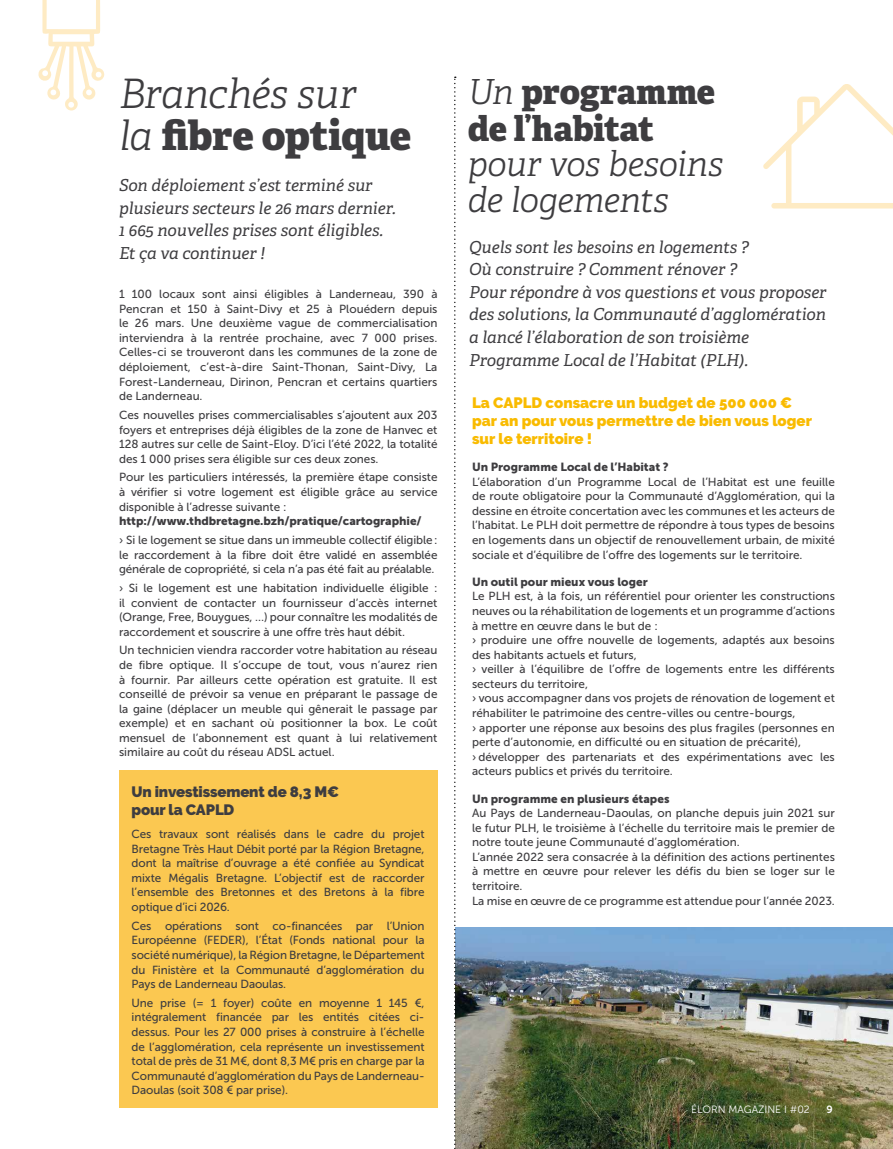
<style>
.page{position:relative;width:893px;height:1149px;background:#fff}
.page>*{position:absolute;margin:0;border:0;box-sizing:border-box;transform-origin:0 0}
.t1{font:italic 300 40.5px/42px "Adelle";letter-spacing:-.01em;color:#3e3d40}
.t2{font:italic 300 34.5px/36px "Adelle";letter-spacing:-.005em;color:#3e3d40}
.t3{font:800 34.5px/37.5px "Adelle";letter-spacing:-.01em;color:#3e3d40}
.t4{font:italic 16.5px/22.5px "Adelle";color:#3e3d40}
.t5{font:900 15px/18px "Raleway";color:#f9bb00}
.t6{font:900 15px/18px "Raleway";letter-spacing:-.01em;color:#3e3d40}
.t7{font:11.7px/14.5px "Museo Sans 500";color:#3e3d40;text-align:justify}
.t8{font:11.7px "Museo Sans 900";color:#3e3d40}
.t9{font:10.5px "Museo Sans 300";color:#fff}
.t10{font:10.5px "Museo Sans 700";color:#fff}
.s1{font-weight:800;font-style:normal}
.s2{font-weight:300;font-style:italic}
</style>
<div class="page">
<img style="left:456px;top:927px;width:437px;height:221px">
<svg style="left:38px;top:0;width:67px;height:110px"></svg>
<div style="left:119px;top:770px;width:318px;height:337px;background:#fbc851"></div>
<svg style="left:454px;top:77px;width:2px;height:1072px"></svg>
<svg style="left:763px;top:84px;width:130px;height:124px"></svg>
<h1 class="t1" style="left:119px;top:73px;width:294px">Branchés sur<br>la <span class="s1">fibre optique</span></h1>
<h3 class="t4" style="left:119px;top:174px;width:278px">Son déploiement s’est terminé sur plusieurs secteurs le 26 mars dernier.<br>1 665 nouvelles prises sont éligibles.<br>Et ça va continuer !</h3>
<p class="t7" style="left:119px;top:287px;width:320px">1 100 locaux sont ainsi éligibles à Landerneau, 390 à Pencran et 150 à Saint-Divy et 25 à Plouédern depuis le 26 mars. Une deuxième vague de commercialisation interviendra à la rentrée prochaine, avec 7 000 prises.<br>Celles-ci se trouveront dans les communes de la zone de déploiement, c’est-à-dire Saint-Thonan, Saint-Divy, La Forest-Landerneau, Dirinon, Pencran et certains quartiers de Landerneau.</p>
<p class="t7" style="left:119px;top:407px;width:320px">Ces nouvelles prises commercialisables s’ajoutent aux 203 foyers et entreprises déjà éligibles de la zone de Hanvec et 128 autres sur celle de Saint-Eloy. D’ici l’été 2022, la totalité des 1 000 prises sera éligible sur ces deux zones.</p>
<p class="t7" style="left:119px;top:470px;width:320px">Pour les particuliers intéressés, la première étape consiste à vérifier si votre logement est éligible grâce au service disponible à l’adresse suivante :</p>
<p class="t8" style="left:119px;top:514px;width:304px">http://www.thdbretagne.bzh/pratique/cartographie/</p>
<p class="t7" style="left:119px;top:532px;width:320px">› Si le logement se situe dans un immeuble collectif éligible : le raccordement à la fibre doit être validé en assemblée générale de copropriété, si cela n’a pas été fait au préalable.</p>
<p class="t7" style="left:119px;top:580px;width:320px">› Si le logement est une habitation individuelle éligible : il convient de contacter un fournisseur d’accès internet (Orange, Free, Bouygues, …) pour connaître les modalités de raccordement et souscrire à une offre très haut débit.</p>
<p class="t7" style="left:119px;top:643px;width:320px">Un technicien viendra raccorder votre habitation au réseau de fibre optique. Il s’occupe de tout, vous n’aurez rien à fournir. Par ailleurs cette opération est gratuite. Il est conseillé de prévoir sa venue en préparant le passage de la gaine (déplacer un meuble qui gênerait le passage par exemple) et en sachant où positionner la box. Le coût mensuel de l’abonnement est quant à lui relativement similaire au coût du réseau ADSL actuel.</p>
<p class="t6" style="left:132px;top:782px;width:209px">Un investissement de 8,3 M€ pour la CAPLD</p>
<p class="t7" style="left:132px;top:826px;width:294px">Ces travaux sont réalisés dans le cadre du projet Bretagne Très Haut Débit porté par la Région Bretagne, dont la maîtrise d’ouvrage a été confiée au Syndicat mixte Mégalis Bretagne. L’objectif est de raccorder l’ensemble des Bretonnes et des Bretons à la fibre optique d’ici 2026.</p>
<p class="t7" style="left:132px;top:918px;width:294px">Ces opérations sont co-financées par l’Union Européenne (FEDER), l’État (Fonds national pour la société numérique), la Région Bretagne, le Département du Finistère et la Communauté d’agglomération du Pays de Landerneau Daoulas.</p>
<p class="t7" style="left:132px;top:995px;width:294px">Une prise (= 1 foyer) coûte en moyenne 1 145 €, intégralement financée par les entités citées ci&shy;dessus. Pour les 27 000 prises à construire à l’échelle de l’agglomération, cela représente un investissement total de près de 31 M€, dont 8,3 M€ pris en charge par la Communauté d’agglomération du Pays de Landerneau-Daoulas (soit 308 € par prise).</p>
<h2 class="t3" style="left:468px;top:73px;width:249px"><span class="s2">Un</span> programme de l’habitat</h2>
<h2 class="t2" style="left:468px;top:146px;width:257px">pour vos besoins de logements</h2>
<p class="t4" style="left:469px;top:236px;width:359px">Quels sont les besoins en logements ?<br>Où construire ? Comment rénover ?<br>Pour répondre à vos questions et vous proposer des solutions, la Communauté d’agglomération a lancé l’élaboration de son troisième Programme Local de l’Habitat (PLH).</p>
<p class="t5" style="left:472px;top:393px;width:341px">La CAPLD consacre un budget de 500 000 € par an pour vous permettre de bien vous loger sur le territoire !</p>
<p class="t8" style="left:472px;top:460px;width:198px">Un Programme Local de l’Habitat ?</p>
<p class="t7" style="left:472px;top:474px;width:364px">L’élaboration d’un Programme Local de l’Habitat est une feuille de route obligatoire pour la Communauté d’Agglomération, qui la dessine en étroite concertation avec les communes et les acteurs de l’habitat. Le PLH doit permettre de répondre à tous types de besoins en logements dans un objectif de renouvellement urbain, de mixité sociale et d’équilibre de l’offre des logements sur le territoire.</p>
<p class="t8" style="left:472px;top:575px;width:177px">Un outil pour mieux vous loger</p>
<p class="t7" style="left:472px;top:589px;width:364px;text-align:left">Le PLH est, à la fois, un référentiel pour orienter les constructions neuves ou la réhabilitation de logements et un programme d’actions à mettre en œuvre dans le but de :<br>› produire une offre nouvelle de logements, adaptés aux besoins des habitants actuels et futurs,<br>› veiller à l’équilibre de l’offre de logements entre les différents secteurs du territoire,<br>› vous accompagner dans vos projets de rénovation de logement et réhabiliter le patrimoine des centre-villes ou centre-bourgs,<br>› apporter une réponse aux besoins des plus fragiles (personnes en perte d’autonomie, en difficulté ou en situation de précarité),<br>› développer des partenariats et des expérimentations avec les acteurs publics et privés du territoire.</p>
<p class="t8" style="left:472px;top:791px;width:199px">Un programme en plusieurs étapes</p>
<p class="t7" style="left:472px;top:805px;width:364px;text-align:left">Au Pays de Landerneau-Daoulas, on planche depuis juin 2021 sur le futur PLH, le troisième à l’échelle du territoire mais le premier de notre toute jeune Communauté d’agglomération.<br>L’année 2022 sera consacrée à la définition des actions pertinentes à mettre en œuvre pour relever les défis du bien se loger sur le territoire.<br>La mise en œuvre de ce programme est attendue pour l’année 2023.</p>
<p class="t9" style="left:691px;top:1102px;width:120px">ÉLORN MAGAZINE I #02</p>
<p class="t10" style="left:827px;top:1102px;width:8px">9</p>
</div>
